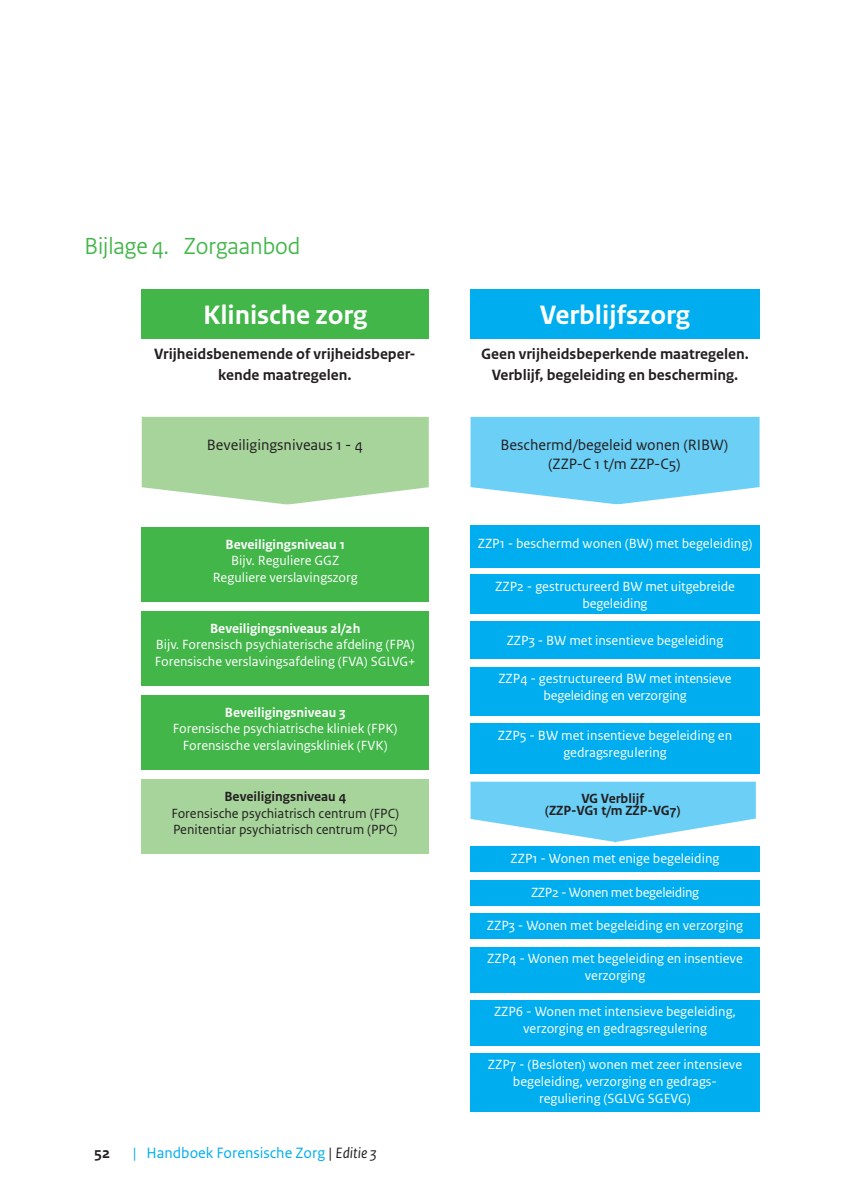
<style>
.page{position:relative;width:844px;height:1191px;background:#fff}
.page>*{position:absolute;margin:0;border:0;box-sizing:border-box;transform-origin:0 0}
._10_RO_Broodtekst_Se{font:700 28px "Rijksoverheid Sans Text";letter-spacing:-.005em;color:#fff}
._04_RO_Paragraafkop{font:24.5px "Rijksoverheid Sans Heading";color:#42b649}
._10_RO_Broodtekst_Se-2{font:700 15.75px/21px "Rijksoverheid Sans Text";color:#231f20;text-align:center}
._10_RO_Broodtekst_Se-3{font:15.75px/18.9px "Rijksoverheid Sans Text";color:#231f20;text-align:center}
._10_RO_Broodtekst_Se-4{font:15.75px "Rijksoverheid Sans Text";color:#00aeef}
._10_RO_Broodtekst_Se-5{font:14px/16.8px "Rijksoverheid Sans Text";color:#fff;text-align:center}
._10_RO_Broodtekst_Se-6{font:14px/16.8px "Rijksoverheid Sans Text";color:#231f20;text-align:center}
._10_RO_Broodtekst_Se-7{font:700 14px "Rijksoverheid Sans Text";color:#fff}
._10_RO_Broodtekst_Se-8{font:700 14px "Rijksoverheid Sans Text";color:#231f20}
._10_RO_Broodtekst_Se-9{font:14px "Rijksoverheid Sans Text";letter-spacing:-.02em;color:#fff}
.s1{font-weight:700}
.s2{color:#231f20}
.s3{font-style:italic;color:#231f20}
</style>
<div class="page">
<div style="left:142px;top:289px;width:286px;height:50px;background:#42b649"></div>
<div style="left:470px;top:289px;width:289px;height:50px;background:#00aeef"></div>
<svg style="left:470px;top:417px;width:289px;height:87px"></svg>
<svg style="left:142px;top:417px;width:286px;height:88px"></svg>
<div style="left:142px;top:527px;width:286px;height:75px;background:#42b649"></div>
<div style="left:470px;top:525px;width:289px;height:42px;background:#00aeef"></div>
<div style="left:142px;top:611px;width:286px;height:75px;background:#42b649"></div>
<div style="left:142px;top:695px;width:286px;height:75px;background:#42b649"></div>
<div style="left:142px;top:779px;width:286px;height:75px;background:#a6d49b"></div>
<div style="left:470px;top:574px;width:289px;height:40px;background:#00aeef"></div>
<div style="left:470px;top:622px;width:289px;height:37px;background:#00aeef"></div>
<div style="left:470px;top:667px;width:289px;height:48px;background:#00aeef"></div>
<div style="left:470px;top:723px;width:289px;height:51px;background:#00aeef"></div>
<svg style="left:470px;top:781px;width:285px;height:61px"></svg>
<div style="left:470px;top:846px;width:289px;height:26px;background:#00aeef"></div>
<div style="left:470px;top:880px;width:289px;height:26px;background:#00aeef"></div>
<div style="left:470px;top:913px;width:289px;height:26px;background:#00aeef"></div>
<div style="left:470px;top:947px;width:289px;height:45px;background:#00aeef"></div>
<div style="left:470px;top:1000px;width:289px;height:45px;background:#00aeef"></div>
<div style="left:470px;top:1052px;width:289px;height:59px;background:#00aeef"></div>
<p class="_04_RO_Paragraafkop" style="left:84px;top:232px;width:217px">Bijlage 4. Zorgaanbod</p>
<p class="_10_RO_Broodtekst_Se" style="left:203px;top:299px;width:166px">Klinische zorg</p>
<p class="_10_RO_Broodtekst_Se" style="left:539px;top:299px;width:152px">Verblijfszorg</p>
<p class="_10_RO_Broodtekst_Se-2" style="left:154px;top:344px;width:263px">Vrijheidsbenemende of vrijheidsbeper&shy;kende maatregelen.</p>
<p class="_10_RO_Broodtekst_Se-2" style="left:481px;top:344px;width:269px">Geen vrijheidsbeperkende maatregelen.<br>Verblijf, begeleiding en bescherming.</p>
<p class="_10_RO_Broodtekst_Se-3" style="left:207px;top:435px;width:158px">Beveiligingsniveaus 1 - 4</p>
<p class="_10_RO_Broodtekst_Se-7" style="left:225px;top:536px;width:121px">Beveiligingsniveau 1</p>
<p class="_10_RO_Broodtekst_Se-5" style="left:231px;top:552px;width:109px">Bijv. Reguliere GGZ</p>
<p class="_10_RO_Broodtekst_Se-5" style="left:213px;top:569px;width:146px">Reguliere verslavingszorg</p>
<p class="_10_RO_Broodtekst_Se-7" style="left:210px;top:620px;width:152px">Beveiligingsniveaus 2l/2h</p>
<p class="_10_RO_Broodtekst_Se-5" style="left:156px;top:636px;width:260px">Bijv. Forensisch psychiaterische afdeling (FPA)</p>
<p class="_10_RO_Broodtekst_Se-5" style="left:155px;top:653px;width:262px">Forensische verslavingsafdeling (FVA) SGLVG+</p>
<p class="_10_RO_Broodtekst_Se-7" style="left:225px;top:704px;width:122px">Beveiligingsniveau 3</p>
<p class="_10_RO_Broodtekst_Se-5" style="left:173px;top:720px;width:226px">Forensische psychiatrische kliniek (FPK)</p>
<p class="_10_RO_Broodtekst_Se-5" style="left:183px;top:737px;width:206px">Forensische verslavingskliniek (FVK)</p>
<p class="_10_RO_Broodtekst_Se-6" style="left:171px;top:788px;width:229px"><span class="s1">Beveiligingsniveau 4<br></span>Forensische psychiatrisch centrum (FPC)</p>
<p class="_10_RO_Broodtekst_Se-6" style="left:173px;top:821px;width:226px">Penitentiar psychiatrisch centrum (PPC)</p>
<p class="_10_RO_Broodtekst_Se-2" style="left:94px;top:1142px;width:18px">52</p>
<p class="_10_RO_Broodtekst_Se-4" style="left:133px;top:1143px;width:245px">| Handboek Forensische Zorg <span class="s2">|</span> <span class="s3">Editie 3</span></p>
<p class="_10_RO_Broodtekst_Se-3" style="left:500px;top:435px;width:229px">Beschermd/begeleid wonen (RIBW) (ZZP-C 1 t/m ZZP-C5)</p>
<p class="_10_RO_Broodtekst_Se-5" style="left:477px;top:535px;width:276px">ZZP1 - beschermd wonen (BW) met begeleiding)</p>
<p class="_10_RO_Broodtekst_Se-5" style="left:495px;top:578px;width:241px">ZZP2 - gestructureerd BW met uitgebreide begeleiding</p>
<p class="_10_RO_Broodtekst_Se-5" style="left:506px;top:632px;width:218px">ZZP3 - BW met insentieve begeleiding</p>
<p class="_10_RO_Broodtekst_Se-5" style="left:498px;top:670px;width:235px">ZZP4 - gestructureerd BW met intensieve begeleiding en verzorging</p>
<p class="_10_RO_Broodtekst_Se-5" style="left:498px;top:727px;width:236px">ZZP5 - BW met insentieve begeleiding en gedragsregulering</p>
<p class="_10_RO_Broodtekst_Se-8" style="left:581px;top:790px;width:64px">VG Verblijf</p>
<p class="_10_RO_Broodtekst_Se-8" style="left:545px;top:802px;width:137px">(ZZP-VG1 t/m ZZP-VG7)</p>
<p class="_10_RO_Broodtekst_Se-5" style="left:510px;top:850px;width:210px">ZZP1 - Wonen met enige begeleiding</p>
<p class="_10_RO_Broodtekst_Se-9" style="left:531px;top:884px;width:169px">ZZP2 - Wonen met begeleiding</p>
<p class="_10_RO_Broodtekst_Se-5" style="left:487px;top:917px;width:258px">ZZP3 - Wonen met begeleiding en verzorging</p>
<p class="_10_RO_Broodtekst_Se-5" style="left:487px;top:950px;width:257px">ZZP4 - Wonen met begeleiding en insentieve verzorging</p>
<p class="_10_RO_Broodtekst_Se-5" style="left:494px;top:1003px;width:243px">ZZP6 - Wonen met intensieve begeleiding, verzorging en gedragsregulering</p>
<p class="_10_RO_Broodtekst_Se-5" style="left:488px;top:1056px;width:256px">ZZP7 - (Besloten) wonen met zeer intensieve begeleiding, verzorging en gedrags&shy;reguliering (SGLVG SGEVG)</p>
</div>
